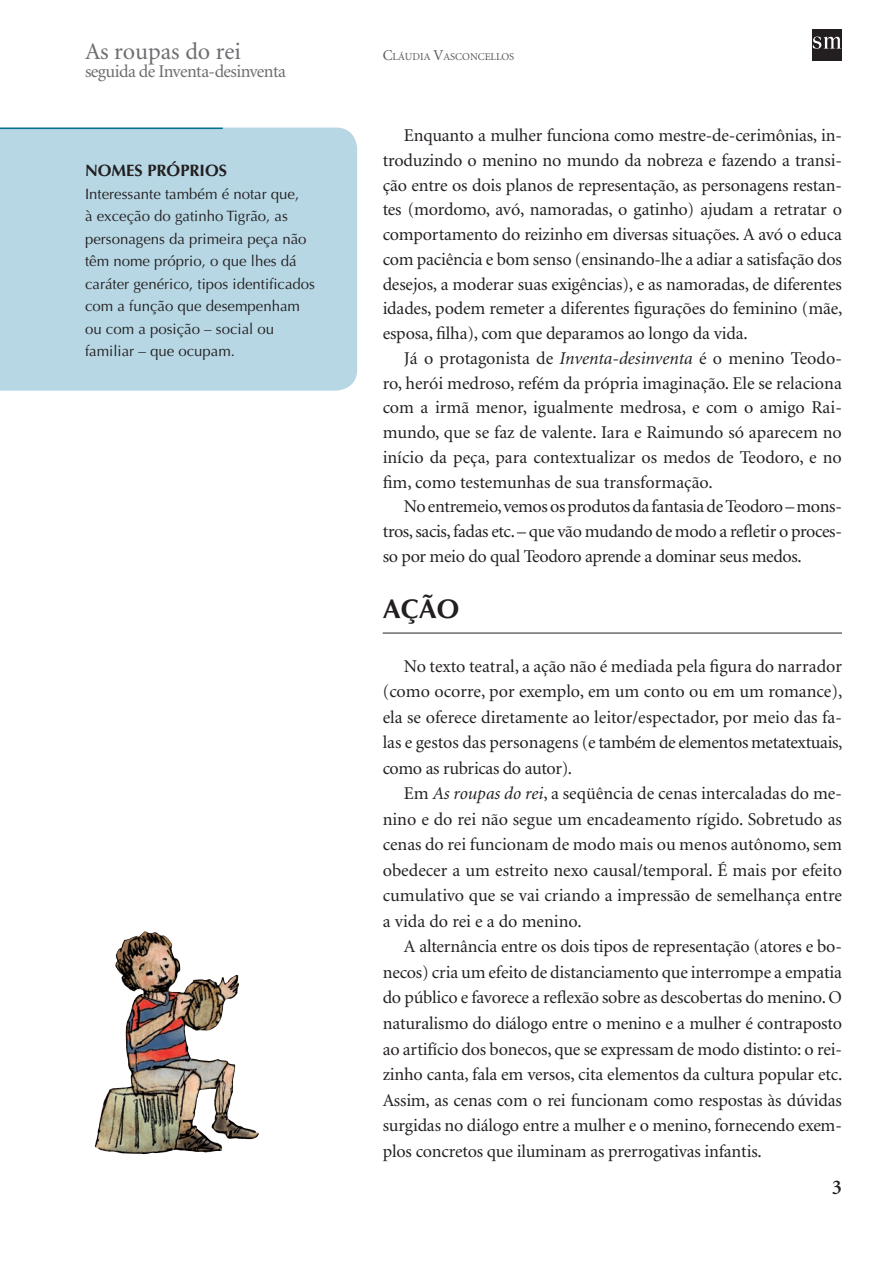
<style>
.page{position:relative;width:893px;height:1263px;background:#fff}
.page>*{position:absolute;margin:0;border:0;box-sizing:border-box;transform-origin:0 0}
.SM_Título2{font:700 27px "Optima";color:#231f20}
.t1{font:24px "Minion";color:#6c6d70}
.SM_Texto{font:18px/25.5px "Minion";letter-spacing:-.01em;color:#231f20;text-align:justify}
.t2{font:18px "Minion";letter-spacing:-.03em;color:#6c6d70}
.SM_Box_Título{font:700 16.5px "Optima";color:#231f20}
.SM_Box_Texto{font:15px/22.5px "Optima";color:#231f20}
.t3{font:10.5px "Minion";color:#57585a}
.s1{font-size:15px}
.s2{font-style:italic}
</style>
<div class="page">
<div style="left:823px;top:29px;width:19px;height:32px;background:#231f20"></div>
<div style="left:812px;top:29px;width:10px;height:32px;background:#231f20"></div>
<svg style="left:813px;top:36px;width:28px;height:13px"></svg>
<div style="left:0;top:128px;width:357px;height:263px;background:#b7d7e4"></div>
<hr style="left:0;top:128px;width:223px;height:1px;background:#00718e">
<img style="left:94px;top:931px;width:165px;height:223px">
<hr style="left:383px;top:633px;width:459px;height:1px;background:#231f20">
<h2 class="t1" style="left:85px;top:40px;width:157px">As roupas do rei</h2>
<p class="t2" style="left:85px;top:62px;width:203px">seguida de Inventa-desinventa</p>
<p class="SM_Box_Título" style="left:85px;top:161px;width:144px">NOMES PRÓPRIOS</p>
<p class="SM_Box_Texto" style="left:85px;top:183px;width:232px">Interessante também é notar que,<br>à exceção do gatinho Tigrão, as personagens da primeira peça não têm nome próprio, o que lhes dá caráter genérico, tipos identificados com a função que desempenham ou com a posição – social ou familiar – que ocupam.</p>
<p class="t3" style="left:383px;top:51px;width:133px"><span class="s1">C</span>láudia <span class="s1">V</span>asconcellos</p>
<p class="SM_Texto" style="left:383px;top:124px;width:461px;line-height:24.8px;text-indent:21px">Enquanto a mulher funciona como mestre-de-cerimônias, in&shy;troduzindo o menino no mundo da nobreza e fazendo a transi&shy;ção entre os dois planos de representação, as personagens restan&shy;tes (mordomo, avó, namoradas, o gatinho) ajudam a retratar o comportamento do reizinho em diversas situações. A avó o educa com paciência e bom senso (ensinando-lhe a adiar a satisfação dos desejos, a moderar suas exigências), e as namoradas, de diferentes idades, podem remeter a diferentes figurações do feminino (mãe, esposa, filha), com que deparamos ao longo da vida.</p>
<p class="SM_Texto" style="left:383px;top:346px;width:461px;line-height:24.8px;text-indent:21px">Já o protagonista de <span class="s2">Inventa-desinventa</span> é o menino Teodo&shy;ro, herói medroso, refém da própria imaginação. Ele se relaciona com a irmã menor, igualmente medrosa, e com o amigo Rai&shy;mundo, que se faz de valente. Iara e Raimundo só aparecem no início da peça, para contextualizar os medos de Teodoro, e no fim, como testemunhas de sua transformação.</p>
<p class="SM_Texto" style="left:383px;top:495px;width:461px;line-height:24.8px;text-indent:21px">No entremeio, vemos os produtos da fantasia de Teodoro – mons&shy;tros, sacis, fadas etc. – que vão mudando de modo a refletir o proces&shy;so por meio do qual Teodoro aprende a dominar seus medos.</p>
<p class="SM_Título2" style="left:383px;top:593px;width:78px">AÇÃO</p>
<p class="SM_Texto" style="left:383px;top:654px;width:461px;text-indent:21px">No texto teatral, a ação não é mediada pela figura do narrador (como ocorre, por exemplo, em um conto ou em um romance), ela se oferece diretamente ao leitor/espectador, por meio das fa&shy;las e gestos das personagens (e também de elementos metatextuais, como as rubricas do autor).</p>
<p class="SM_Texto" style="left:383px;top:781px;width:461px;text-indent:21px">Em <span class="s2">As roupas do rei</span>, a seqüência de cenas intercaladas do me&shy;nino e do rei não segue um encadeamento rígido. Sobretudo as cenas do rei funcionam de modo mais ou menos autônomo, sem obedecer a um estreito nexo causal/temporal. É mais por efeito cumulativo que se vai criando a impressão de semelhança entre a vida do rei e a do menino.</p>
<p class="SM_Texto" style="left:383px;top:934px;width:461px;text-indent:21px">A alternância entre os dois tipos de representação (atores e bo&shy;necos) cria um efeito de distanciamento que interrompe a empatia do público e favorece a reflexão sobre as descobertas do menino. O naturalismo do diálogo entre o menino e a mulher é contraposto ao artifício dos bonecos, que se expressam de modo distinto: o rei&shy;zinho canta, fala em versos, cita elementos da cultura popular etc.<br>Assim, as cenas com o rei funcionam como respostas às dúvidas surgidas no diálogo entre a mulher e o menino, fornecendo exem&shy;plos concretos que iluminam as prerrogativas infantis.</p>
</div>
